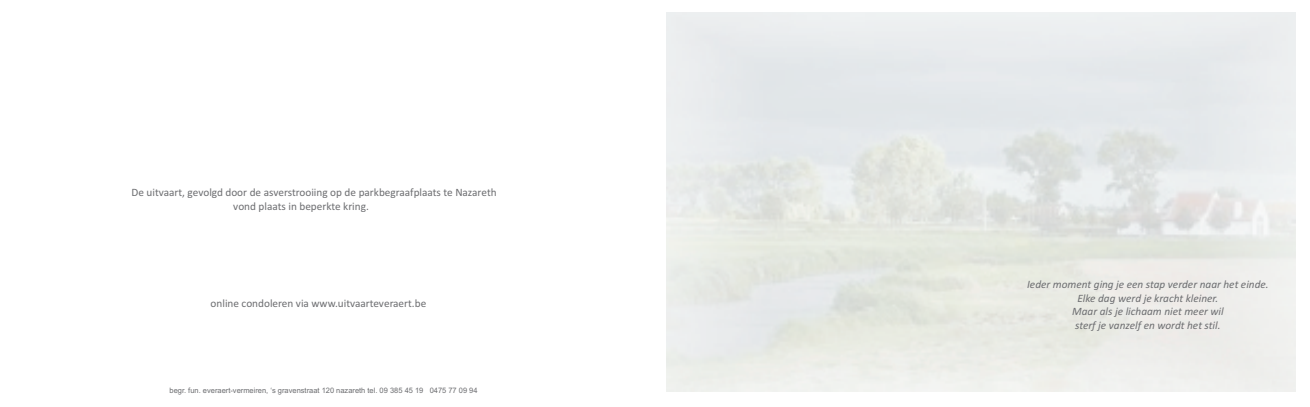
<style>
.page{position:relative;width:1310px;height:407px;background:#fff}
.page>*{position:absolute;margin:0;border:0;box-sizing:border-box;transform-origin:0 0}
.t1{font:11.25px/13.8px "Calibri";color:#6c6d70}
.t2{font:italic 11.25px/13.8px "Calibri";color:#6c6d70;text-align:center}
.t3{font:7.5px "Arial";color:#6c6d70}
</style>
<div class="page">
<p class="t1" style="left:233px;top:186px;width:265px;text-indent:-102px">De uitvaart, gevolgd door de asverstrooiing op de parkbegraafplaats te Nazareth vond plaats in beperkte kring.</p>
<p class="t1" style="left:211px;top:296px;width:217px">online condoleren via www.uitvaarteveraert.be</p>
<p class="t3" style="left:170px;top:386px;width:310px">begr. fun. everaert-vermeiren, ‘s gravenstraat 120 nazareth tel. 09 385 45 19 0475 77 09 94</p>
<p class="t2" style="left:1027px;top:278px;width:243px">Ieder moment ging je een stap verder naar het einde.<br>Elke dag werd je kracht kleiner.<br>Maar als je lichaam niet meer wil<br>sterf je vanzelf en wordt het stil.</p>
</div>
